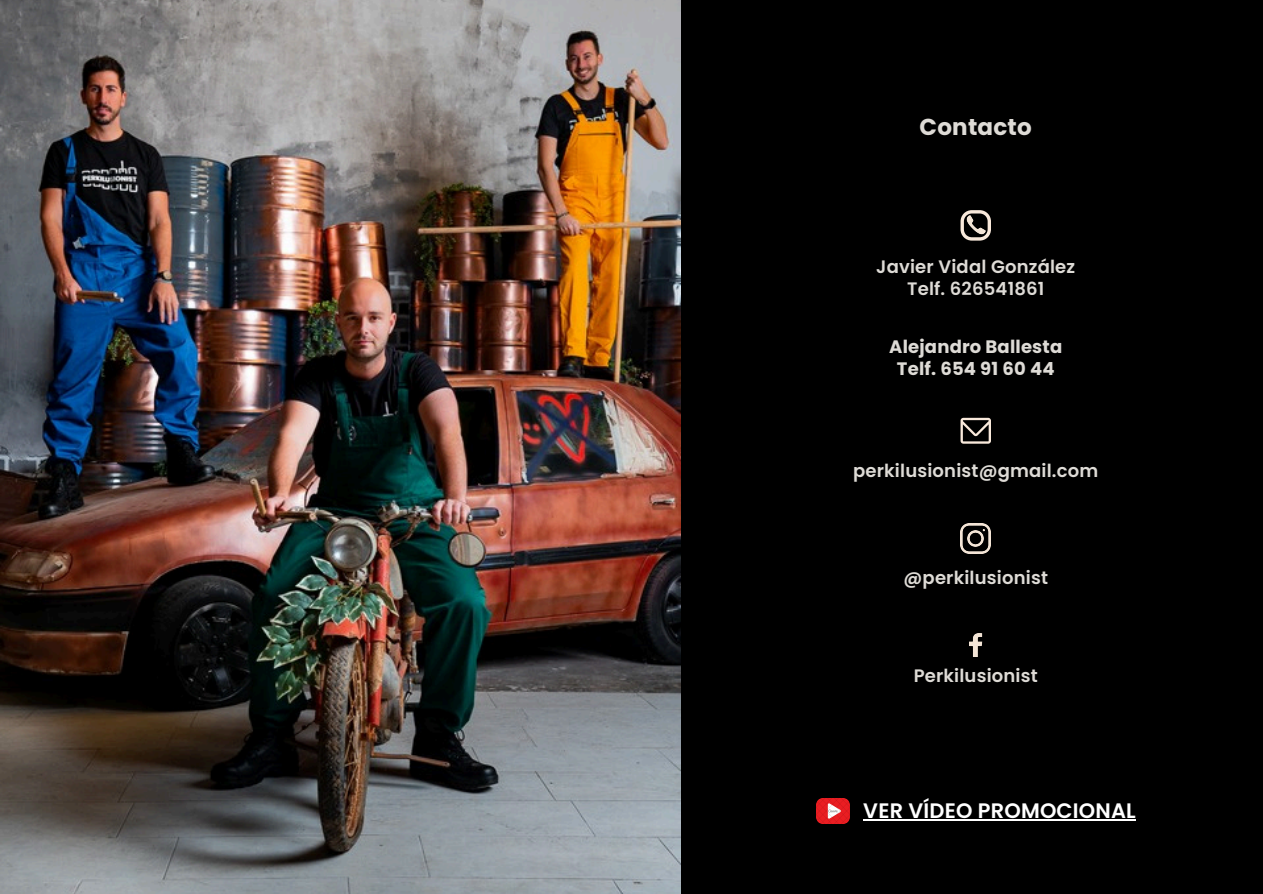
<style>
.page{position:relative;width:1263px;height:894px;background:#fff}
.page>*{position:absolute;margin:0;border:0;box-sizing:border-box;transform-origin:0 0}
.t1{font:700 22.95px "Poppins";letter-spacing:.01em;color:#dedbd6}
.t2{font:600 20.85px "Poppins";letter-spacing:.01em;color:#fff}
.t3{font:600 18px "Poppins";letter-spacing:.01em;color:#dedbd6}
.t4{font:700 18px "Poppins";letter-spacing:.01em;color:#dedbd6}
</style>
<div class="page">
<div style="left:0;top:0;width:1263px;height:893px;background:#000"></div>
<img style="left:960px;top:523px;width:31px;height:30px">
<img style="left:969px;top:633px;width:14px;height:23px">
<svg style="left:960px;top:417px;width:31px;height:26px"></svg>
<svg style="left:960px;top:210px;width:31px;height:30px"></svg>
<img style="left:965px;top:215px;width:21px;height:20px">
<img style="left:0;top:0;width:680px;height:893px">
<img style="left:816px;top:798px;width:34px;height:25px">
<hr style="left:863px;top:819px;width:273px;height:1px;background:#fff">
<p class="t1" style="left:920px;top:110px;width:114px">Contacto</p>
<p class="t3" style="left:876px;top:254px;width:200px">Javier Vidal González</p>
<p class="t3" style="left:907px;top:276px;width:139px">Telf. 626541861</p>
<p class="t4" style="left:889px;top:333px;width:174px">Alejandro Ballesta</p>
<p class="t4" style="left:897px;top:356px;width:159px">Telf. 654 91 60 44</p>
<p class="t3" style="left:853px;top:457px;width:247px">perkilusionist@gmail.com</p>
<p class="t3" style="left:903px;top:564px;width:146px">@perkilusionist</p>
<p class="t3" style="left:914px;top:663px;width:126px">Perkilusionist</p>
<p class="t2" style="left:863px;top:796px;width:274px">VER VÍDEO PROMOCIONAL</p>
</div>
